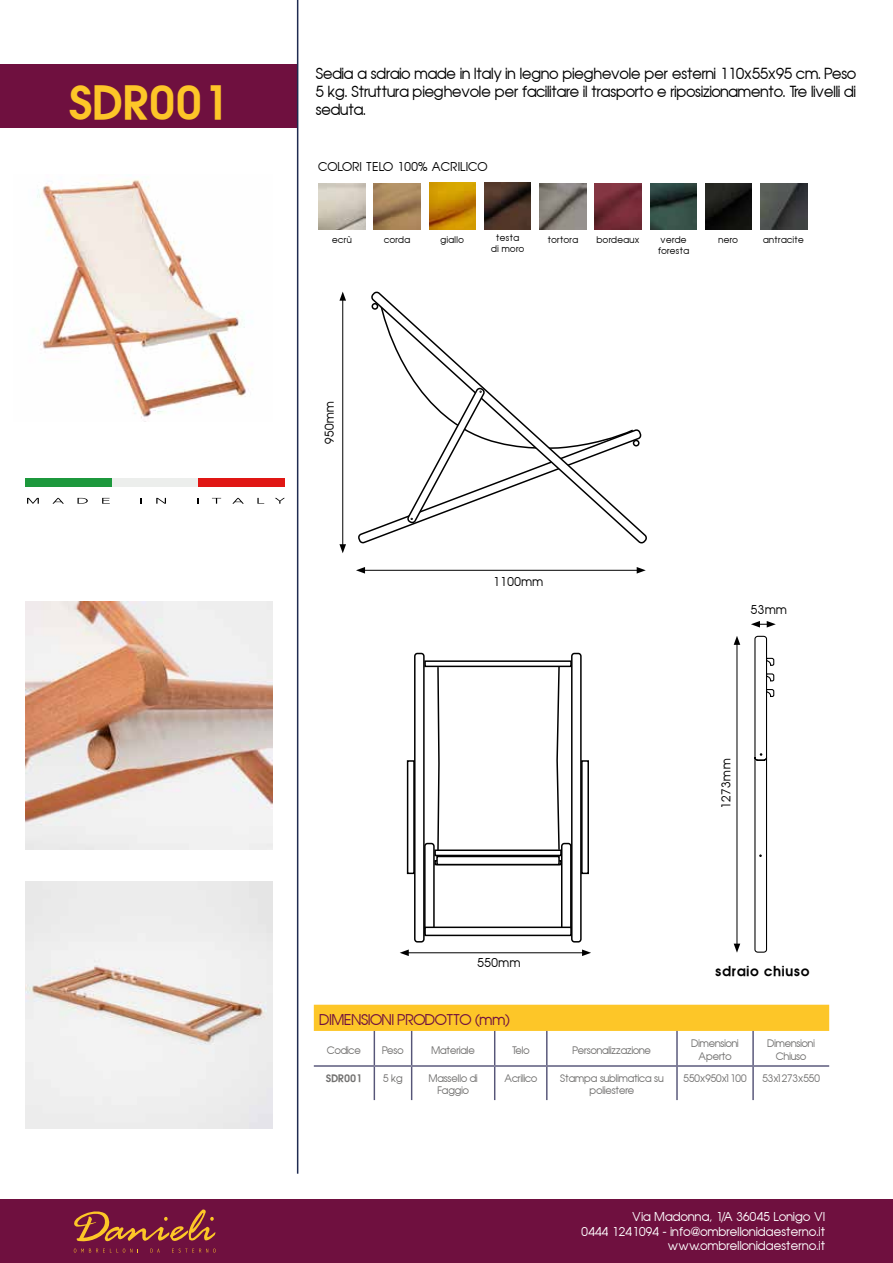
<style>
.page{position:relative;width:893px;height:1263px;background:#fff}
.page>*{position:absolute;margin:0;border:0;box-sizing:border-box;transform-origin:0 0}
.t1{font:700 45px "Trendex SSK Semi";color:#fdc628}
.t2{font:15px/18px "Trendex SSK";color:#000;text-align:justify}
.t3{font:14.55px "Trendex SSK";color:#6f103f}
.t4{font:700 13.5px "Trendex SSK Semi";letter-spacing:.05em;color:#000}
.t5{font:12px/14.4px "Trendex SSK";letter-spacing:.025em;color:#fff;text-align:right}
.t6{font:12px "Trendex SSK";letter-spacing:.05em;color:#000}
.t7{font:10.2px/12.3px "Trendex SSK";color:#71706f;text-align:center}
.t8{font:700 10.2px "Trendex SSK Semi";color:#71706f}
.t9{font:9px/10.8px "Trendex SSK";letter-spacing:.05em;color:#000;text-align:center}
</style>
<div class="page">
<div style="left:0;top:64px;width:298px;height:64px;background:#6f103f"></div>
<hr style="left:297px;top:0;width:1px;height:1174px;background:#1f2b51">
<img style="left:37px;top:179px;width:215px;height:239px">
<div style="left:26px;top:478px;width:86px;height:8px;background:#1c983c"></div>
<div style="left:112px;top:478px;width:86px;height:8px;background:#eceeec"></div>
<div style="left:198px;top:478px;width:87px;height:8px;background:#e01714"></div>
<svg style="left:27px;top:498px;width:12px;height:6px"></svg>
<svg style="left:52px;top:498px;width:12px;height:6px"></svg>
<svg style="left:78px;top:498px;width:10px;height:6px"></svg>
<svg style="left:102px;top:498px;width:8px;height:6px"></svg>
<svg style="left:156px;top:498px;width:10px;height:6px"></svg>
<svg style="left:212px;top:498px;width:9px;height:6px"></svg>
<svg style="left:232px;top:498px;width:12px;height:6px"></svg>
<svg style="left:257px;top:498px;width:7px;height:6px"></svg>
<svg style="left:275px;top:498px;width:10px;height:6px"></svg>
<div style="left:0;top:1199px;width:893px;height:64px;background:#6f103f"></div>
<svg style="left:74px;top:1209px;width:142px;height:43px"></svg>
<img style="left:319px;top:183px;width:46px;height:46px">
<img style="left:374px;top:183px;width:46px;height:46px">
<img style="left:650px;top:183px;width:47px;height:46px">
<img style="left:429px;top:183px;width:47px;height:46px">
<img style="left:705px;top:183px;width:47px;height:46px">
<img style="left:484px;top:183px;width:47px;height:46px">
<img style="left:540px;top:183px;width:46px;height:46px">
<img style="left:761px;top:183px;width:46px;height:46px">
<img style="left:595px;top:183px;width:46px;height:46px">
<img style="left:26px;top:881px;width:247px;height:247px">
<img style="left:26px;top:602px;width:247px;height:247px">
<div style="left:314px;top:1005px;width:515px;height:26px;background:#fdc628"></div>
<hr style="left:374px;top:1031px;width:1px;height:34px;background:#565578">
<hr style="left:411px;top:1031px;width:1px;height:34px;background:#565578">
<hr style="left:494px;top:1031px;width:1px;height:34px;background:#565578">
<hr style="left:546px;top:1031px;width:1px;height:34px;background:#565578">
<hr style="left:676px;top:1031px;width:2px;height:34px;background:#565578">
<hr style="left:314px;top:1065px;width:60px;height:2px;background:#565578">
<hr style="left:374px;top:1065px;width:38px;height:2px;background:#565578">
<hr style="left:374px;top:1067px;width:1px;height:33px;background:#565578">
<hr style="left:412px;top:1065px;width:83px;height:2px;background:#565578">
<hr style="left:411px;top:1067px;width:1px;height:33px;background:#565578">
<hr style="left:495px;top:1065px;width:52px;height:2px;background:#565578">
<hr style="left:494px;top:1067px;width:1px;height:33px;background:#565578">
<hr style="left:547px;top:1065px;width:130px;height:2px;background:#565578">
<hr style="left:546px;top:1067px;width:1px;height:33px;background:#565578">
<hr style="left:677px;top:1065px;width:76px;height:2px;background:#565578">
<hr style="left:676px;top:1067px;width:2px;height:33px;background:#565578">
<hr style="left:753px;top:1065px;width:76px;height:2px;background:#565578">
<hr style="left:752px;top:1031px;width:2px;height:34px;background:#565578">
<hr style="left:752px;top:1067px;width:2px;height:33px;background:#565578">
<hr style="left:342px;top:298px;width:1px;height:249px;background:#000">
<svg style="left:339px;top:292px;width:7px;height:9px"></svg>
<svg style="left:339px;top:544px;width:7px;height:9px"></svg>
<hr style="left:363px;top:570px;width:276px;height:1px;background:#000">
<svg style="left:637px;top:567px;width:9px;height:7px"></svg>
<svg style="left:356px;top:567px;width:9px;height:7px"></svg>
<hr style="left:737px;top:642px;width:1px;height:304px;background:#000">
<svg style="left:734px;top:636px;width:6px;height:9px"></svg>
<svg style="left:734px;top:944px;width:6px;height:9px"></svg>
<hr style="left:406px;top:952px;width:178px;height:1px;background:#000">
<svg style="left:582px;top:949px;width:9px;height:7px"></svg>
<svg style="left:400px;top:949px;width:9px;height:7px"></svg>
<svg style="left:751px;top:621px;width:25px;height:6px"></svg>
<svg style="left:358px;top:304px;width:285px;height:240px"></svg>
<div style="left:414px;top:653px;width:11px;height:289px;border:2px solid #000;border-radius:3px"></div>
<div style="left:424px;top:843px;width:11px;height:93px;border:2px solid #000;border-radius:3px"></div>
<div style="left:561px;top:843px;width:11px;height:93px;border:2px solid #000;border-radius:3px"></div>
<svg style="left:582px;top:760px;width:7px;height:114px"></svg>
<svg style="left:407px;top:760px;width:8px;height:114px"></svg>
<div style="left:571px;top:653px;width:11px;height:289px;border:2px solid #000;border-radius:3px"></div>
<div style="left:424px;top:926px;width:148px;height:10px;background:#fff;border:2px solid #000"></div>
<svg style="left:434px;top:849px;width:128px;height:7px"></svg>
<svg style="left:424px;top:660px;width:148px;height:7px"></svg>
<svg style="left:434px;top:860px;width:128px;height:5px"></svg>
<svg style="left:436px;top:665px;width:125px;height:186px"></svg>
<div style="left:436px;top:856px;width:124px;height:9px;background:#fff;border:2px solid #000"></div>
<svg style="left:754px;top:635px;width:21px;height:318px"></svg>
<h1 class="t1" style="left:68px;top:73px;width:162px">SDR001</h1>
<h2 class="t2" style="left:316px;top:64px;width:542px">Sedia a sdraio made in Italy in legno pieghevole per esterni 110x55x95 cm. Peso 5 kg. Struttura pieghevole per facilitare il trasporto e riposizionamento. Tre livelli di seduta.</h2>
<p class="t6" style="left:319px;top:159px;width:170px">COLORI TELO 100% ACRILICO</p>
<p class="t9" style="left:332px;top:234px;width:21px">ecrù</p>
<p class="t9" style="left:384px;top:234px;width:27px">corda</p>
<p class="t9" style="left:441px;top:234px;width:25px">giallo</p>
<p class="t9" style="left:491px;top:232px;width:34px">testa<br>di moro</p>
<p class="t9" style="left:548px;top:234px;width:32px">tortora</p>
<p class="t9" style="left:597px;top:234px;width:44px">bordeaux</p>
<p class="t9" style="left:658px;top:234px;width:32px;text-align:left">verde foresta</p>
<p class="t9" style="left:718px;top:234px;width:21px">nero</p>
<p class="t9" style="left:763px;top:234px;width:42px">antracite</p>
<p class="t6" style="left:322px;top:444px;width:44px;rotate:-90deg">950mm</p>
<p class="t6" style="left:493px;top:574px;width:51px">1100mm</p>
<p class="t6" style="left:477px;top:955px;width:44px">550mm</p>
<p class="t6" style="left:751px;top:602px;width:37px">53mm</p>
<p class="t6" style="left:718px;top:809px;width:51px;rotate:-90deg">1273mm</p>
<h3 class="t4" style="left:715px;top:962px;width:96px">sdraio chiuso</h3>
<h3 class="t3" style="left:320px;top:1010px;width:192px">DIMENSIONI PRODOTTO (mm)</h3>
<p class="t7" style="left:327px;top:1043px;width:35px">Codice</p>
<p class="t7" style="left:382px;top:1043px;width:23px">Peso</p>
<p class="t7" style="left:431px;top:1043px;width:45px">Materiale</p>
<p class="t7" style="left:512px;top:1043px;width:19px">Telo</p>
<p class="t7" style="left:573px;top:1043px;width:79px">Personalizzazione</p>
<p class="t7" style="left:691px;top:1037px;width:49px">Dimensioni<br>Aperto</p>
<p class="t7" style="left:768px;top:1037px;width:49px">Dimensioni<br>Chiuso</p>
<p class="t8" style="left:326px;top:1072px;width:38px">SDR001</p>
<p class="t7" style="left:383px;top:1072px;width:21px">5 kg</p>
<p class="t7" style="left:429px;top:1072px;width:50px">Massello di<br>Faggio</p>
<p class="t7" style="left:504px;top:1072px;width:34px">Acrilico</p>
<p class="t7" style="left:560px;top:1072px;width:105px">Stampa sublimatica su poliestere</p>
<p class="t7" style="left:684px;top:1072px;width:64px">550x950x1100</p>
<p class="t7" style="left:762px;top:1072px;width:59px">53x1273x550</p>
<p class="t5" style="left:582px;top:1209px;width:245px">Via Madonna, 1/A 36045 Lonigo VI<br>0444 1241094 - info@ombrellonidaesterno.it www.ombrellonidaesterno.it</p>
</div>
